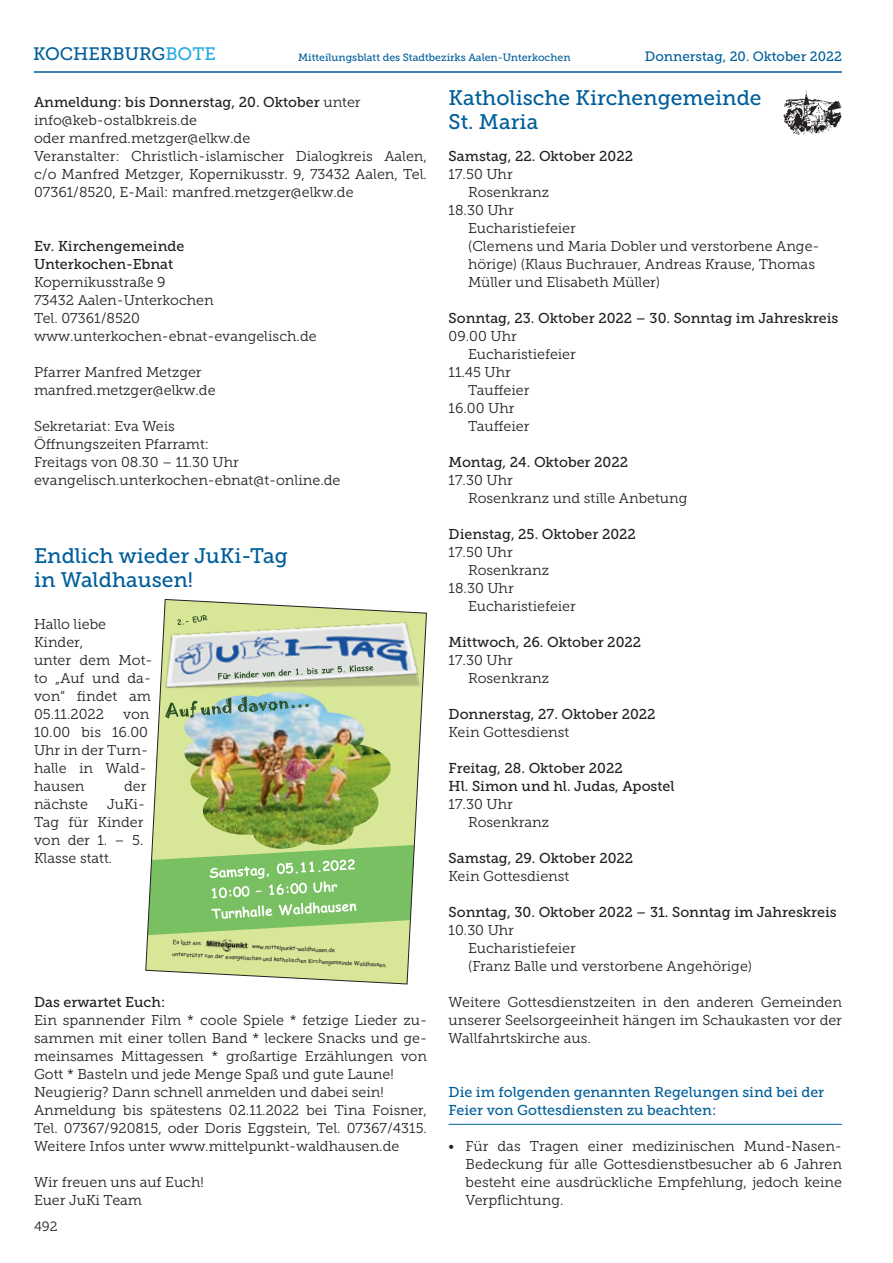
<style>
.page{position:relative;width:893px;height:1263px;background:#fff}
.page>*{position:absolute;margin:0;border:0;box-sizing:border-box;transform-origin:0 0}
.t1{font:21px/24px "Museo Slab 500";color:#005e9a}
.t2{font:18px "Museo Slab 500";color:#005e9a}
.t3{font:14.25px/18px "Museo Slab 300";color:#231f20}
.t4{font:14.25px/18px "Museo Slab 500";color:#231f20}
.t5{font:14.25px/18px "Museo Slab 500";color:#005e9a}
.t6{font:13.5px "Museo Slab 500";color:#005e9a}
.t7{font:13.5px "Museo Slab 300";color:#231f20}
.t8{font:10.5px "Museo Slab 500";color:#005e9a}
.t9{font:5.55px/11.7px "Comic Sans MS";color:#231f20}
.s1{color:#24aae1}
.s2{font-family:"Museo Slab 300"}
</style>
<div class="page">
<hr style="left:34px;top:71px;width:808px;height:2px;background:#005e9a">
<hr style="left:449px;top:1124px;width:393px;height:1px;background:#005e9a">
<img style="left:145px;top:599px;width:282px;height:385px">
<img style="left:784px;top:89px;width:58px;height:47px">
<p class="t2" style="left:33px;top:44px;width:184px">KOCHERBURG<span class="s1">BOTE</span></p>
<p class="t8" style="left:298px;top:51px;width:274px">Mitteilungsblatt des Stadtbezirks Aalen-Unterkochen</p>
<p class="t6" style="left:645px;top:49px;width:199px">Donnerstag, 20. Oktober 2022</p>
<p class="t4" style="left:34px;top:93px;width:328px">Anmeldung: bis Donnerstag, 20. Oktober <span class="s2">unter</span></p>
<p class="t3" style="left:34px;top:111px;width:395px">info@keb-ostalbkreis.de<br>oder manfred.metzger@elkw.de<br>Veranstalter: Christlich-islamischer Dialogkreis Aalen, c/o Manfred Metzger, Kopernikusstr. 9, 73432 Aalen, Tel.<br>07361/8520, E-Mail: manfred.metzger@elkw.de</p>
<p class="t4" style="left:34px;top:237px;width:152px">Ev. Kirchengemeinde<br>Unterkochen-Ebnat</p>
<p class="t3" style="left:34px;top:273px;width:284px">Kopernikusstraße 9<br>73432 Aalen-Unterkochen<br>Tel. 07361/8520 www.unterkochen-ebnat-evangelisch.de</p>
<p class="t3" style="left:34px;top:363px;width:183px">Pfarrer Manfred Metzger manfred.metzger@elkw.de</p>
<p class="t3" style="left:34px;top:417px;width:308px">Sekretariat: Eva Weis<br>Öffnungszeiten Pfarramt:<br>Freitags von 08.30 – 11.30 Uhr evangelisch.unterkochen-ebnat@t-online.de</p>
<h1 class="t1" style="left:34px;top:544px;width:256px">Endlich wieder JuKi-Tag in Waldhausen!</h1>
<p class="t3" style="left:34px;top:615px;width:120px">Hallo liebe<br>Kinder,<br>unter dem Mot&shy;to „Auf und da&shy;von“ findet am<br>05.11.2022</p>
<p class="t3" style="left:34px;top:705px;width:117px;text-indent:89px">von<br>10.00 bis 16.00<br>Uhr in der Turn&shy;halle in Wald&shy;hausen</p>
<p class="t3" style="left:124px;top:777px;width:24px">der</p>
<p class="t3" style="left:34px;top:795px;width:113px;text-align:justify;text-indent:73px">JuKi-Tag für Kinder von der 1. – 5.<br>Klasse statt.</p>
<p class="t3" style="left:34px;top:795px;width:55px">nächste</p>
<p class="t9" style="left:173px;top:936px;width:31px;rotate:3deg">Es lädt ein:</p>
<p class="t9" style="left:173px;top:936px;width:216px;text-indent:80px;rotate:3deg">www.mittelpunkt-waldhausen.de<br>unterstützt von der evangelischen und katholischen Kirchengemeinde Waldhausen.</p>
<p class="t4" style="left:34px;top:993px;width:133px">Das erwartet Euch:</p>
<p class="t3" style="left:34px;top:1011px;width:395px">Ein spannender Film * coole Spiele * fetzige Lieder zu&shy;sammen mit einer tollen Band * leckere Snacks und ge&shy;meinsames Mittagessen * großartige Erzählungen von Gott * Basteln und jede Menge Spaß und gute Laune!<br>Neugierig? Dann schnell anmelden und dabei sein!<br>Anmeldung bis spätestens 02.11.2022 bei Tina Foisner, Tel. 07367/920815, oder Doris Eggstein, Tel. 07367/4315.<br>Weitere Infos unter www.mittelpunkt-waldhausen.de</p>
<p class="t3" style="left:34px;top:1173px;width:171px">Wir freuen uns auf Euch!<br>Euer JuKi Team</p>
<p class="t7" style="left:34px;top:1218px;width:25px">492</p>
<h1 class="t1" style="left:449px;top:86px;width:314px">Katholische Kirchengemeinde<br>St. Maria</h1>
<p class="t4" style="left:449px;top:147px;width:186px">Samstag, 22. Oktober 2022</p>
<p class="t3" style="left:449px;top:165px;width:66px">17.50 Uhr</p>
<p class="t3" style="left:468px;top:183px;width:82px">Rosenkranz</p>
<p class="t3" style="left:449px;top:201px;width:67px">18.30 Uhr</p>
<p class="t3" style="left:468px;top:219px;width:109px">Eucharistiefeier</p>
<p class="t3" style="left:468px;top:237px;width:353px">(Clemens und Maria Dobler und verstorbene Ange-</p>
<p class="t3" style="left:468px;top:255px;width:348px">hörige) (Klaus Buchrauer, Andreas Krause, Thomas</p>
<p class="t3" style="left:468px;top:273px;width:194px">Müller und Elisabeth Müller)</p>
<p class="t4" style="left:449px;top:309px;width:391px">Sonntag, 23. Oktober 2022 – 30. Sonntag im Jahreskreis</p>
<p class="t3" style="left:449px;top:327px;width:70px">09.00 Uhr</p>
<p class="t3" style="left:468px;top:345px;width:109px">Eucharistiefeier</p>
<p class="t3" style="left:449px;top:363px;width:64px">11.45 Uhr</p>
<p class="t3" style="left:468px;top:381px;width:63px">Tauffeier</p>
<p class="t3" style="left:449px;top:399px;width:67px">16.00 Uhr</p>
<p class="t3" style="left:468px;top:417px;width:63px">Tauffeier</p>
<p class="t4" style="left:449px;top:453px;width:181px">Montag, 24. Oktober 2022</p>
<p class="t3" style="left:468px;top:471px;width:221px;text-indent:-19px">17.30 Uhr<br>Rosenkranz und stille Anbetung</p>
<p class="t4" style="left:449px;top:525px;width:189px">Dienstag, 25. Oktober 2022</p>
<p class="t3" style="left:449px;top:543px;width:66px">17.50 Uhr</p>
<p class="t3" style="left:468px;top:561px;width:82px">Rosenkranz</p>
<p class="t3" style="left:449px;top:579px;width:67px">18.30 Uhr</p>
<p class="t3" style="left:468px;top:597px;width:109px">Eucharistiefeier</p>
<p class="t4" style="left:449px;top:633px;width:194px">Mittwoch, 26. Oktober 2022</p>
<p class="t3" style="left:468px;top:651px;width:82px;text-indent:-19px">17.30 Uhr<br>Rosenkranz</p>
<p class="t4" style="left:449px;top:705px;width:208px">Donnerstag, 27. Oktober 2022</p>
<p class="t3" style="left:449px;top:723px;width:122px">Kein Gottesdienst</p>
<p class="t4" style="left:449px;top:759px;width:228px">Freitag, 28. Oktober 2022<br>Hl. Simon und hl. Judas, Apostel</p>
<p class="t3" style="left:468px;top:795px;width:82px;text-indent:-19px">17.30 Uhr<br>Rosenkranz</p>
<p class="t4" style="left:449px;top:849px;width:186px">Samstag, 29. Oktober 2022</p>
<p class="t3" style="left:449px;top:867px;width:122px">Kein Gottesdienst</p>
<p class="t4" style="left:449px;top:903px;width:390px">Sonntag, 30. Oktober 2022 – 31. Sonntag im Jahreskreis</p>
<p class="t3" style="left:468px;top:921px;width:286px;text-indent:-19px">10.30 Uhr<br>Eucharistiefeier<br>(Franz Balle und verstorbene Angehörige)</p>
<p class="t3" style="left:449px;top:993px;width:395px;text-align:justify">Weitere Gottesdienstzeiten in den anderen Gemeinden unserer Seelsorgeeinheit hängen im Schaukasten vor der Wallfahrtskirche aus.</p>
<p class="t5" style="left:449px;top:1083px;width:377px">Die im folgenden genannten Regelungen sind bei der<br>Feier von Gottesdiensten zu beachten:</p>
<p class="t3" style="left:466px;top:1137px;width:378px;text-align:justify;text-indent:-17px">• Für das Tragen einer medizinischen Mund-Nasen-Bedeckung für alle Gottesdienstbesucher ab 6 Jahren besteht eine ausdrückliche Empfehlung, jedoch keine Verpflichtung.</p>
</div>
